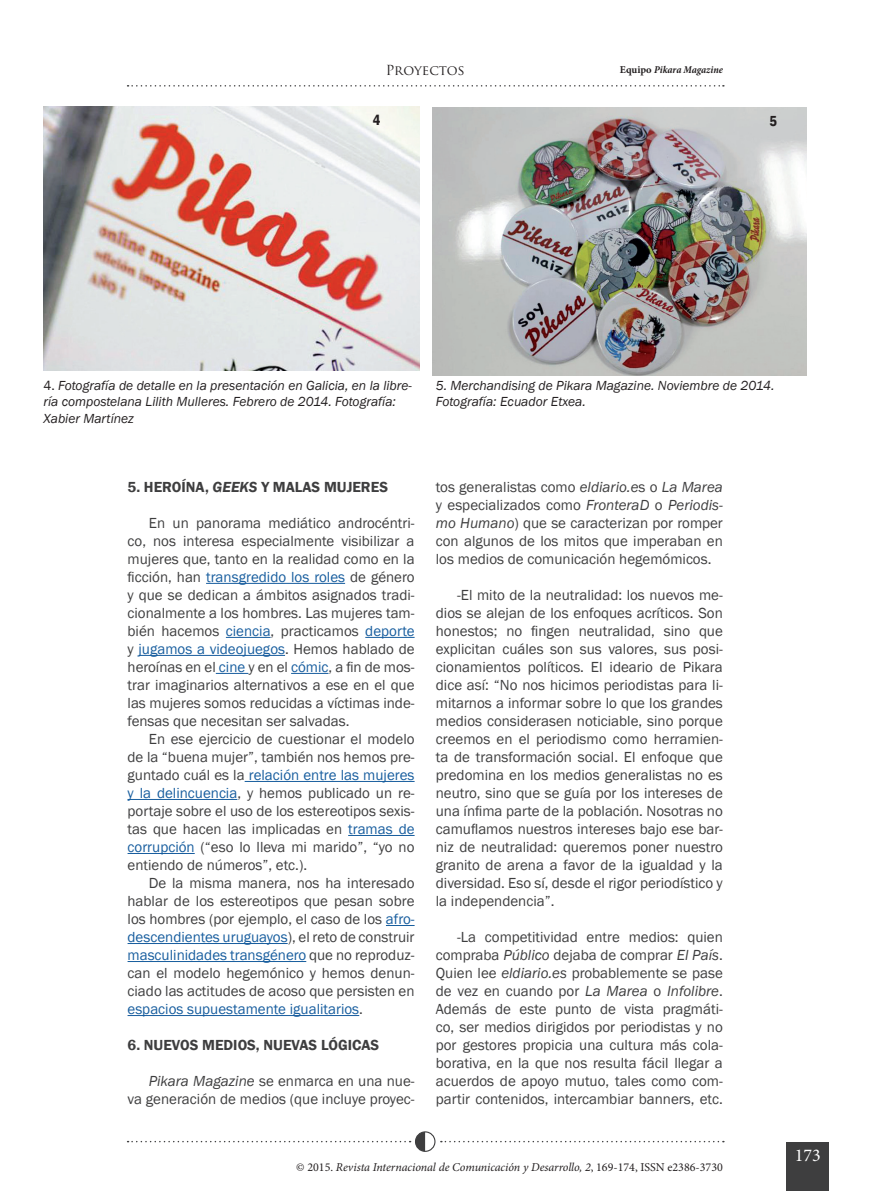
<style>
.page{position:relative;width:893px;height:1191px;background:#fff}
.page>*{position:absolute;margin:0;border:0;box-sizing:border-box;transform-origin:0 0}
.t1{font:18px "Minion Pro";color:#fff}
.t2{font:15px/18px "Franklin Gothic";color:#3e3e3f;text-align:justify}
.t3{font:600 15px "Franklin Gothic";color:#3e3e3f}
.t4{font:600 condensed 15px "Franklin Gothic";color:#231f20}
.t5{font:italic 13.5px/16.5px "Franklin Gothic";color:#231f20}
.t6{font:13.5px "Trajan Pro";color:#231f20}
.t7{font:italic 12px "Minion Pro";letter-spacing:-.005em;color:#231f20}
.t8{font:italic 700 condensed 10.5px "Minion Pro";letter-spacing:-.005em;color:#231f20}
.s1{font-style:normal;font-stretch:normal}
.s2{font-style:normal}
.s3{font-style:italic}
.s4{color:#175d9e}
</style>
<div class="page">
<div style="left:787px;top:1142px;width:42px;height:49px;background:#3e3e3f"></div>
<div style="left:415px;top:1131px;width:20px;height:20px;border:1px solid #3e3e3f;border-radius:50%"></div>
<svg style="left:128px;top:1131px;width:297px;height:20px"></svg>
<svg style="left:128px;top:85px;width:596px;height:2px"></svg>
<svg style="left:441px;top:1140px;width:283px;height:2px"></svg>
<img style="left:433px;top:107px;width:374px;height:268px">
<img style="left:44px;top:106px;width:376px;height:265px">
<hr style="left:206px;top:583px;width:139px;height:1px;background:#175d9e">
<hr style="left:226px;top:637px;width:45px;height:1px;background:#175d9e">
<hr style="left:365px;top:637px;width:50px;height:1px;background:#175d9e">
<hr style="left:138px;top:655px;width:147px;height:1px;background:#175d9e">
<hr style="left:216px;top:673px;width:32px;height:1px;background:#175d9e">
<hr style="left:291px;top:673px;width:38px;height:1px;background:#175d9e">
<hr style="left:245px;top:781px;width:170px;height:1px;background:#175d9e">
<hr style="left:128px;top:799px;width:109px;height:1px;background:#175d9e">
<hr style="left:348px;top:835px;width:67px;height:1px;background:#175d9e">
<hr style="left:128px;top:853px;width:67px;height:1px;background:#175d9e">
<svg style="left:386px;top:925px;width:29px;height:1px"></svg>
<hr style="left:128px;top:943px;width:160px;height:1px;background:#175d9e">
<hr style="left:128px;top:961px;width:178px;height:1px;background:#175d9e">
<hr style="left:128px;top:1015px;width:231px;height:1px;background:#175d9e">
<p class="t6" style="left:386px;top:62px;width:81px">Proyectos</p>
<p class="t8" style="left:620px;top:62px;width:105px"><span class="s1">Equipo</span> Pikara Magazine</p>
<p class="t4" style="left:373px;top:110px;width:9px">4</p>
<p class="t4" style="left:770px;top:111px;width:9px">5</p>
<p class="t5" style="left:44px;top:377px;width:370px"><span class="s2">4.</span> Fotografía de detalle en la presentación en Galicia, en la libre&shy;ría compostelana Lilith Mulleres. Febrero de 2014. Fotografía:<br>Xabier Martínez</p>
<p class="t5" style="left:436px;top:377px;width:340px">5. Merchandising de Pikara Magazine. Noviembre de 2014.<br>Fotografía: Ecuador Etxea.</p>
<p class="t3" style="left:128px;top:478px;width:262px">5. HEROÍNA, <span class="s3">GEEKS</span> Y MALAS MUJERES</p>
<p class="t2" style="left:128px;top:514px;width:289px;text-indent:21px">En un panorama mediático androcéntri&shy;co, nos interesa especialmente visibilizar a mujeres que, tanto en la realidad como en la ficción, han <span class="s4">transgredido los roles</span> de género y que se dedican a ámbitos asignados tradi&shy;cionalmente a los hombres. Las mujeres tam&shy;bién hacemos <span class="s4">ciencia</span>, practicamos <span class="s4">deporte </span>y <span class="s4">jugamos a videojuegos</span>. Hemos hablado de heroínas en el <span class="s4">cine</span> y en el <span class="s4">cómic</span>, a fin de mos&shy;trar imaginarios alternativos a ese en el que las mujeres somos reducidas a víctimas inde&shy;fensas que necesitan ser salvadas.</p>
<p class="t2" style="left:128px;top:730px;width:289px;text-indent:21px">En ese ejercicio de cuestionar el modelo de la “buena mujer”, también nos hemos pre&shy;guntado cuál es la <span class="s4">relación entre las mujeres y la delincuencia</span>, y hemos publicado un re&shy;portaje sobre el uso de los estereotipos sexis&shy;tas que hacen las implicadas en <span class="s4">tramas de corrupción</span> (“eso lo lleva mi marido”, “yo no entiendo de números”, etc.).</p>
<p class="t2" style="left:128px;top:874px;width:289px;text-indent:21px">De la misma manera, nos ha interesado hablar de los estereotipos que pesan sobre los hombres (por ejemplo, el caso de los <span class="s4">afro&shy;descendientes uruguayos</span>), el reto de construir <span class="s4">masculinidades transgénero</span> que no reproduz&shy;can el modelo hegemónico y hemos denun&shy;ciado las actitudes de acoso que persisten en <span class="s4">espacios supuestamente igualitarios</span>.</p>
<p class="t3" style="left:128px;top:1036px;width:253px">6. NUEVOS MEDIOS, NUEVAS LÓGICAS</p>
<p class="t2" style="left:128px;top:1072px;width:289px;text-align:right"><span class="s3">Pikara Magazine</span> se enmarca en una nue-<br>va generación de medios (que incluye proyec-</p>
<p class="t2" style="left:436px;top:478px;width:289px">tos generalistas como <span class="s3">eldiario.e</span>s o <span class="s3">La Marea </span>y especializados como <span class="s3">FronteraD</span> o <span class="s3">Periodis&shy;mo Humano</span>) que se caracterizan por romper con algunos de los mitos que imperaban en los medios de comunicación hegemómicos.</p>
<p class="t2" style="left:436px;top:586px;width:289px;text-indent:21px">-El mito de la neutralidad: los nuevos me&shy;dios se alejan de los enfoques acríticos. Son honestos; no fingen neutralidad, sino que explicitan cuáles son sus valores, sus posi&shy;cionamientos políticos. El ideario de Pikara dice así: “No nos hicimos periodistas para li&shy;mitarnos a informar sobre lo que los grandes medios considerasen noticiable, sino porque creemos en el periodismo como herramien&shy;ta de transformación social. El enfoque que predomina en los medios generalistas no es neutro, sino que se guía por los intereses de una ínfima parte de la población. Nosotras no camuflamos nuestros intereses bajo ese bar&shy;niz de neutralidad: queremos poner nuestro granito de arena a favor de la igualdad y la diversidad. Eso sí, desde el rigor periodístico y la independencia”.</p>
<p class="t2" style="left:436px;top:928px;width:289px;text-indent:21px">-La competitividad entre medios: quien compraba <span class="s3">Público</span> dejaba de comprar <span class="s3">El País</span>.<br>Quien lee <span class="s3">eldiario.es</span> probablemente se pase de vez en cuando por <span class="s3">La Marea</span> o <span class="s3">Infolibre</span>.<br>Además de este punto de vista pragmáti&shy;co, ser medios dirigidos por periodistas y no por gestores propicia una cultura más cola&shy;borativa, en la que nos resulta fácil llegar a acuerdos de apoyo mutuo, tales como com&shy;partir contenidos, intercambiar banners, etc.</p>
<p class="t7" style="left:296px;top:1159px;width:428px"><span class="s2">© 2015.</span> Revista Internacional de Comunicación y Desarrollo, 2<span class="s2">, 169-174, ISSN e2386-3730</span></p>
<p class="t1" style="left:795px;top:1143px;width:27px">173</p>
</div>
